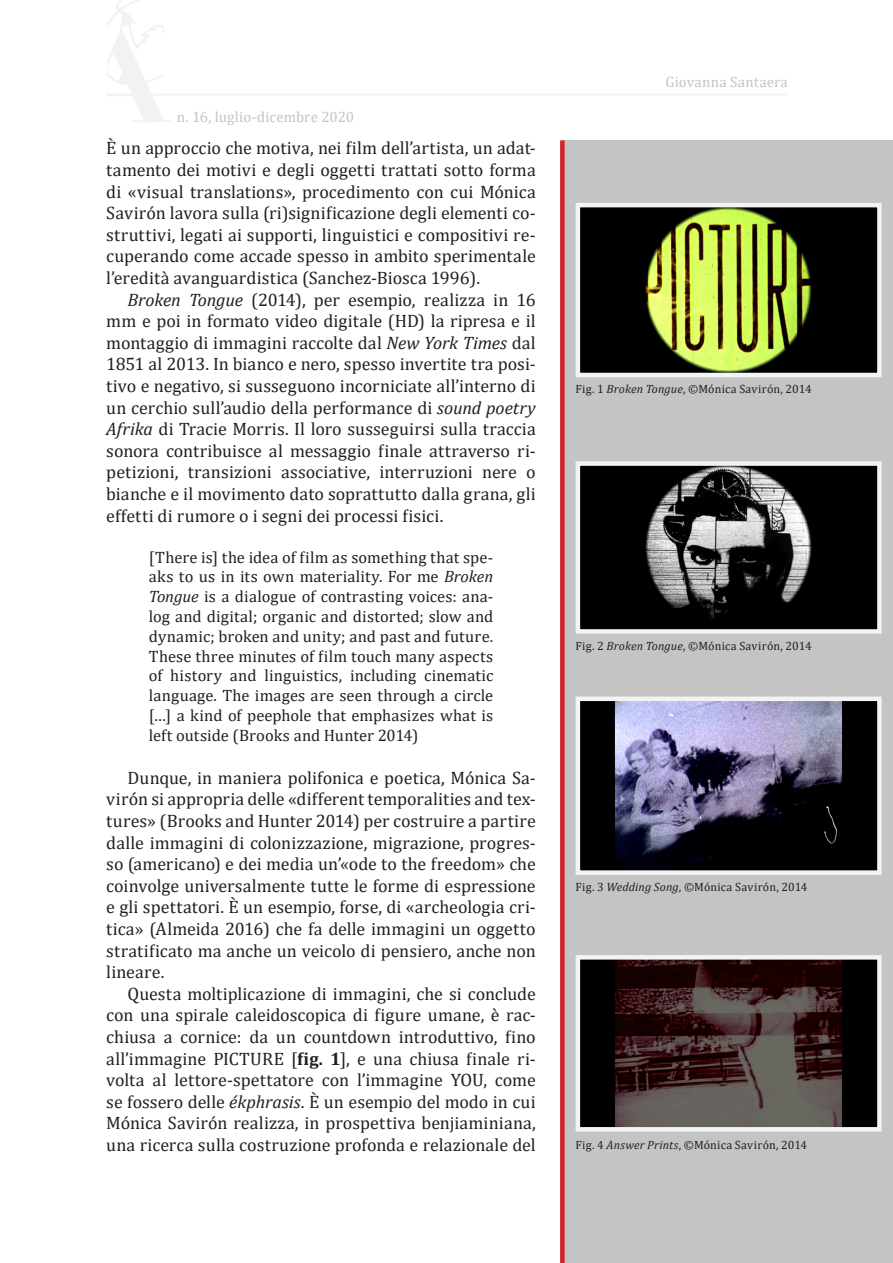
<style>
.page{position:relative;width:893px;height:1263px;background:#fff}
.page>*{position:absolute;margin:0;border:0;box-sizing:border-box;transform-origin:0 0}
.Corpo{font:18px/21.6px "Cambria";letter-spacing:.005em;color:#231f20;text-align:justify}
.Citazione{font:16.5px/19.8px "Cambria";letter-spacing:.005em;color:#231f20;text-align:justify}
.t1{font:15px "Cambria";color:#c4c4c4}
.Didascalia{font:12px "Cambria";letter-spacing:.015em;color:#231f20}
.s1{font-style:italic}
.s2{font-weight:700}
</style>
<div class="page">
<svg style="left:107px;top:0;width:64px;height:122px"></svg>
<hr style="left:131px;top:93px;width:657px;height:3px;background:#f2f3f3">
<div style="left:564px;top:140px;width:329px;height:1123px;background:#c4c4c4"></div>
<div style="left:560px;top:140px;width:5px;height:1123px;background:#d1232a"></div>
<img style="left:581px;top:208px;width:296px;height:164px">
<div style="left:576px;top:203px;width:306px;height:174px;border:4px solid #f2f3f3"></div>
<img style="left:581px;top:466px;width:296px;height:163px">
<div style="left:576px;top:461px;width:306px;height:173px;border:4px solid #f2f3f3"></div>
<img style="left:581px;top:701px;width:296px;height:169px">
<div style="left:576px;top:696px;width:306px;height:179px;border:4px solid #f2f3f3"></div>
<img style="left:581px;top:960px;width:296px;height:166px">
<div style="left:576px;top:955px;width:306px;height:176px;border:4px solid #f2f3f3"></div>
<p class="t1" style="left:177px;top:108px;width:179px">n. 16, luglio-dicembre 2020</p>
<p class="Corpo" style="left:106px;top:137px;width:431px">È un approccio che motiva, nei film dell’artista, un adat&shy;tamento dei motivi e degli oggetti trattati sotto forma di «visual translations», procedimento con cui Mónica Savirón lavora sulla (ri)significazione degli elementi co&shy;struttivi, legati ai supporti, linguistici e compositivi re&shy;cuperando come accade spesso in ambito sperimentale l’eredità avanguardistica (Sanchez-Biosca 1996).</p>
<p class="Corpo" style="left:106px;top:289px;width:431px;text-indent:21px"><span class="s1">Broken Tongue</span> (2014), per esempio, realizza in 16 mm e poi in formato video digitale (HD) la ripresa e il montaggio di immagini raccolte dal <span class="s1">New York Times</span> dal 1851 al 2013. In bianco e nero, spesso invertite tra posi&shy;tivo e negativo, si susseguono incorniciate all’interno di un cerchio sull’audio della performance di <span class="s1">sound poetry Afrika</span> di Tracie Morris. Il loro susseguirsi sulla traccia sonora contribuisce al messaggio finale attraverso ri&shy;petizioni, transizioni associative, interruzioni nere o bianche e il movimento dato soprattutto dalla grana, gli effetti di rumore o i segni dei processi fisici.</p>
<p class="Citazione" style="left:149px;top:547px;width:346px">[There is] the idea of film as something that spe&shy;aks to us in its own materiality. For me <span class="s1">Broken Tongue</span> is a dialogue of contrasting voices: ana&shy;log and digital; organic and distorted; slow and dynamic; broken and unity; and past and future.<br>These three minutes of film touch many aspects of history and linguistics, including cinematic language. The images are seen through a circle […] a kind of peephole that emphasizes what is left outside (Brooks and Hunter 2014)</p>
<p class="Corpo" style="left:106px;top:767px;width:431px;text-indent:21px">Dunque, in maniera polifonica e poetica, Mónica Sa&shy;virón si appropria delle «different temporalities and tex&shy;tures» (Brooks and Hunter 2014) per costruire a partire dalle immagini di colonizzazione, migrazione, progres&shy;so (americano) e dei media un’«ode to the freedom» che coinvolge universalmente tutte le forme di espressione e gli spettatori. È un esempio, forse, di «archeologia cri&shy;tica» (Almeida 2016) che fa delle immagini un oggetto stratificato ma anche un veicolo di pensiero, anche non lineare.</p>
<p class="Corpo" style="left:106px;top:983px;width:431px;text-indent:21px">Questa moltiplicazione di immagini, che si conclude con una spirale caleidoscopica di figure umane, è rac&shy;chiusa a cornice: da un countdown introduttivo, fino all’immagine PICTURE [<span class="s2">fig. 1</span>], e una chiusa finale ri&shy;volta al lettore-spettatore con l’immagine YOU, come se fossero delle <span class="s1">ékphrasis</span>. È un esempio del modo in cui Mónica Savirón realizza, in prospettiva benjiaminiana, una ricerca sulla costruzione profonda e relazionale del</p>
<p class="t1" style="left:666px;top:73px;width:124px">Giovanna Santaera</p>
<p class="Didascalia" style="left:576px;top:382px;width:237px">Fig. 1 <span class="s1">Broken Tongue</span>, ©Mónica Savirón, 2014</p>
<p class="Didascalia" style="left:576px;top:639px;width:237px">Fig. 2 <span class="s1">Broken Tongue</span>, ©Mónica Savirón, 2014</p>
<p class="Didascalia" style="left:576px;top:880px;width:233px">Fig. 3 <span class="s1">Wedding Song</span>, ©Mónica Savirón, 2014</p>
<p class="Didascalia" style="left:576px;top:1137px;width:233px">Fig. 4 <span class="s1">Answer Prints</span>, ©Mónica Savirón, 2014</p>
</div>
